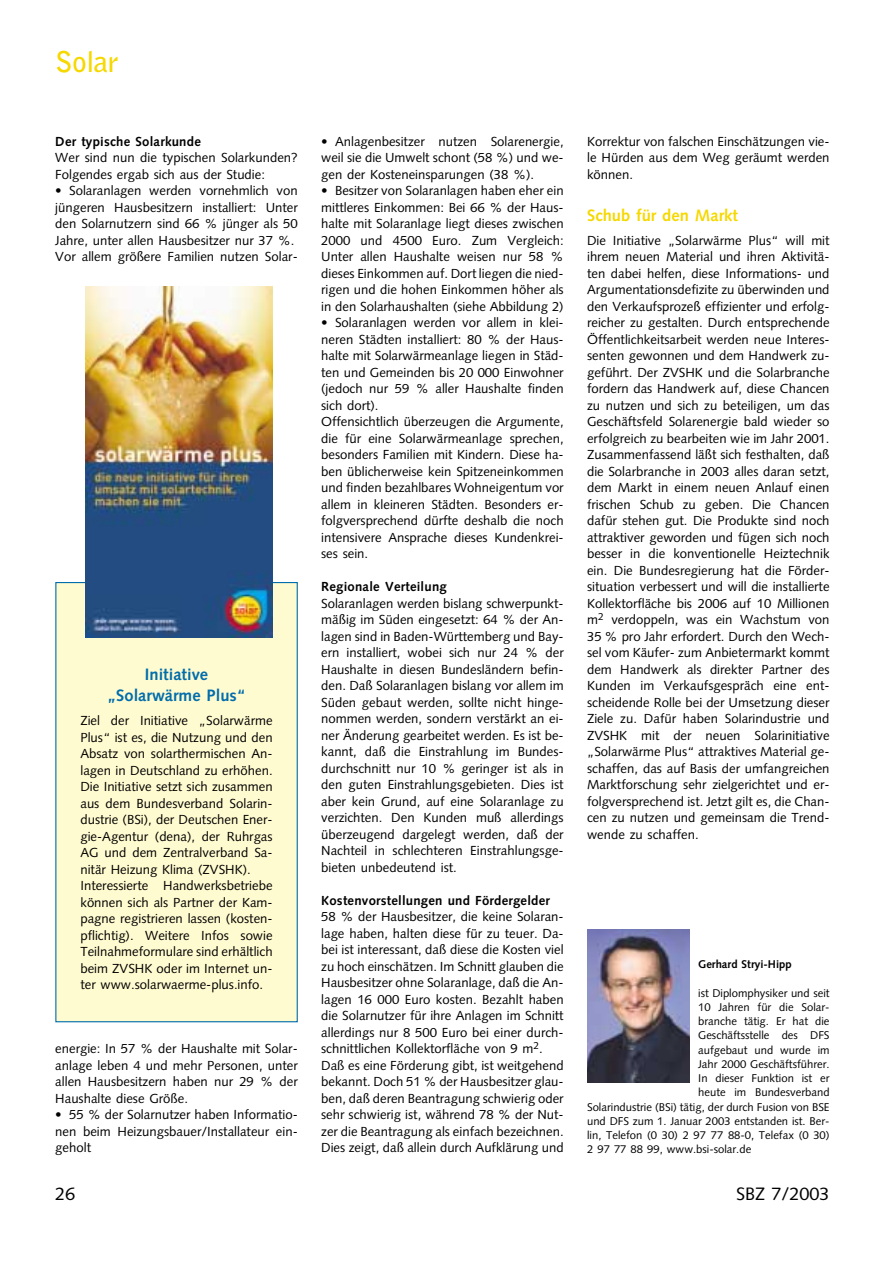
<style>
.page{position:relative;width:893px;height:1263px;background:#fff}
.page>*{position:absolute;margin:0;border:0;box-sizing:border-box;transform-origin:0 0}
.t1{font:700 28.5px "Bell Gothic";letter-spacing:-.01em;color:#f6d800}
.t2{font:18px "Syntax";color:#000}
.t3{font:700 16.5px/21px "Syntax";color:#006dac;text-align:center}
.t4{font:700 16.5px "Syntax";color:#f6d800}
.t5{font:13.2px/16.5px "Syntax";color:#000;text-align:justify}
.t6{font:700 13.2px "Syntax";letter-spacing:.015em;color:#000}
.t7{font:11.25px "Syntax";color:#000}
.t8{font:700 11.25px "Syntax";color:#000}
</style>
<div class="page">
<img style="left:587px;top:930px;width:102px;height:152px">
<div style="left:56px;top:583px;width:241px;height:439px;background:#fffbd0"></div>
<div style="left:55px;top:582px;width:243px;height:440px;border:1px solid #006dac"></div>
<img style="left:86px;top:286px;width:186px;height:352px">
<h1 class="t1" style="left:55px;top:51px;width:65px">Solar</h1>
<p class="t6" style="left:55px;top:136px;width:147px">Der typische Solarkunde</p>
<p class="t5" style="left:55px;top:151px;width:244px">Wer sind nun die typischen Solarkunden?<br>Folgendes ergab sich aus der Studie:</p>
<p class="t5" style="left:55px;top:184px;width:244px;text-align:left">• Solaranlagen werden vornehmlich von jüngeren Hausbesitzern installiert: Unter den Solarnutzern sind 66 % jünger als 50<br>Jahre, unter allen Hausbesitzer nur 37 %.<br>Vor allem größere Familien nutzen Solar-</p>
<p class="t3" style="left:107px;top:666px;width:140px">Initiative „Solarwärme Plus“</p>
<p class="t5" style="left:80px;top:714px;width:194px;text-align:left">Ziel der Initiative „Solarwärme Plus“ ist es, die Nutzung und den Absatz von solarthermischen An&shy;lagen in Deutschland zu erhöhen.<br>Die Initiative setzt sich zusammen aus dem Bundesverband Solarin&shy;dustrie (BSi), der Deutschen Ener&shy;gie-Agentur (dena), der Ruhrgas AG und dem Zentralverband Sa&shy;nitär Heizung Klima (ZVSHK).<br>Interessierte Handwerksbetriebe können sich als Partner der Kam&shy;pagne registrieren lassen (kosten&shy;pflichtig). Weitere Infos sowie Teilnahmeformulare sind erhältlich beim ZVSHK oder im Internet un&shy;ter www.solarwaerme-plus.info.</p>
<p class="t5" style="left:55px;top:1042px;width:244px">energie: In 57 % der Haushalte mit Solar&shy;anlage leben 4 und mehr Personen, unter allen Hausbesitzern haben nur 29 % der Haushalte diese Größe.</p>
<p class="t5" style="left:55px;top:1108px;width:244px">• 55 % der Solarnutzer haben Informatio&shy;nen beim Heizungsbauer/Installateur ein&shy;geholt</p>
<p class="t5" style="left:321px;top:134px;width:244px">• Anlagenbesitzer nutzen Solarenergie, weil sie die Umwelt schont (58 %) und we&shy;gen der Kosteneinsparungen (38 %).</p>
<p class="t5" style="left:321px;top:184px;width:244px">• Besitzer von Solaranlagen haben eher ein mittleres Einkommen: Bei 66 % der Haus&shy;halte mit Solaranlage liegt dieses zwischen 2000 und 4500 Euro. Zum Vergleich:<br>Unter allen Haushalte weisen nur 58 % dieses Einkommen auf. Dort liegen die nied&shy;rigen und die hohen Einkommen höher als in den Solarhaushalten (siehe Abbildung 2)</p>
<p class="t5" style="left:321px;top:316px;width:244px;text-align:left">• Solaranlagen werden vor allem in klei&shy;neren Städten installiert: 80 % der Haus&shy;halte mit Solarwärmeanlage liegen in Städ&shy;ten und Gemeinden bis 20 000 Einwohner (jedoch nur 59 % aller Haushalte finden sich dort).<br>Offensichtlich überzeugen die Argumente, die für eine Solarwärmeanlage sprechen, besonders Familien mit Kindern. Diese ha&shy;ben üblicherweise kein Spitzeneinkommen und finden bezahlbares Wohneigentum vor allem in kleineren Städten. Besonders er&shy;folgversprechend dürfte deshalb die noch intensivere Ansprache dieses Kundenkrei&shy;ses sein.</p>
<p class="t6" style="left:321px;top:581px;width:127px">Regionale Verteilung</p>
<p class="t5" style="left:321px;top:596px;width:244px">Solaranlagen werden bislang schwerpunkt&shy;mäßig im Süden eingesetzt: 64 % der An&shy;lagen sind in Baden-Württemberg und Bay&shy;ern installiert, wobei sich nur 24 % der Haushalte in diesen Bundesländern befin&shy;den. Daß Solaranlagen bislang vor allem im Süden gebaut werden, sollte nicht hinge&shy;nommen werden, sondern verstärkt an ei&shy;ner Änderung gearbeitet werden. Es ist be&shy;kannt, daß die Einstrahlung im Bundes&shy;durchschnitt nur 10 % geringer ist als in den guten Einstrahlungsgebieten. Dies ist aber kein Grund, auf eine Solaranlage zu verzichten. Den Kunden muß allerdings überzeugend dargelegt werden, daß der Nachteil in schlechteren Einstrahlungsge&shy;bieten unbedeutend ist.</p>
<p class="t6" style="left:321px;top:895px;width:230px">Kostenvorstellungen und Fördergelder</p>
<p class="t5" style="left:321px;top:910px;width:244px;text-align:left">58 % der Hausbesitzer, die keine Solaran&shy;lage haben, halten diese für zu teuer. Da&shy;bei ist interessant, daß diese die Kosten viel zu hoch einschätzen. Im Schnitt glauben die Hausbesitzer ohne Solaranlage, daß die An&shy;lagen 16 000 Euro kosten. Bezahlt haben die Solarnutzer für ihre Anlagen im Schnitt allerdings nur 8 500 Euro bei einer durch&shy;schnittlichen Kollektorfläche von 9 m<sup>2</sup>.<br>Daß es eine Förderung gibt, ist weitgehend bekannt. Doch 51 % der Hausbesitzer glau&shy;ben, daß deren Beantragung schwierig oder sehr schwierig ist, während 78 % der Nut&shy;zer die Beantragung als einfach bezeichnen.<br>Dies zeigt, daß allein durch Aufklärung und</p>
<p class="t5" style="left:587px;top:134px;width:244px">Korrektur von falschen Einschätzungen vie&shy;le Hürden aus dem Weg geräumt werden können.</p>
<p class="t4" style="left:587px;top:209px;width:152px">Schub für den Markt</p>
<p class="t5" style="left:587px;top:233px;width:244px">Die Initiative „Solarwärme Plus“ will mit ihrem neuen Material und ihren Aktivitä&shy;ten dabei helfen, diese Informations- und Argumentationsdefizite zu überwinden und den Verkaufsprozeß effizienter und erfolg&shy;reicher zu gestalten. Durch entsprechende Öffentlichkeitsarbeit werden neue Interes&shy;senten gewonnen und dem Handwerk zu&shy;geführt. Der ZVSHK und die Solarbranche fordern das Handwerk auf, diese Chancen zu nutzen und sich zu beteiligen, um das Geschäftsfeld Solarenergie bald wieder so erfolgreich zu bearbeiten wie im Jahr 2001.<br>Zusammenfassend läßt sich festhalten, daß die Solarbranche in 2003 alles daran setzt, dem Markt in einem neuen Anlauf einen frischen Schub zu geben. Die Chancen dafür stehen gut. Die Produkte sind noch attraktiver geworden und fügen sich noch besser in die konventionelle Heiztechnik ein. Die Bundesregierung hat die Förder&shy;situation verbessert und will die installierte Kollektorfläche bis 2006 auf 10 Millionen m<sup>2</sup> verdoppeln, was ein Wachstum von 35 % pro Jahr erfordert. Durch den Wech&shy;sel vom Käufer- zum Anbietermarkt kommt dem Handwerk als direkter Partner des Kunden im Verkaufsgespräch eine ent&shy;scheidende Rolle bei der Umsetzung dieser Ziele zu. Dafür haben Solarindustrie und ZVSHK mit der neuen Solarinitiative „Solarwärme Plus“ attraktives Material ge&shy;schaffen, das auf Basis der umfangreichen Marktforschung sehr zielgerichtet und er&shy;folgversprechend ist. Jetzt gilt es, die Chan&shy;cen zu nutzen und gemeinsam die Trend&shy;wende zu schaffen.</p>
<p class="t8" style="left:698px;top:960px;width:95px">Gerhard Stryi-Hipp</p>
<p class="t7" style="left:698px;top:988px;width:133px">ist Diplomphysiker und seit</p>
<p class="t7" style="left:698px;top:1002px;width:133px">10 Jahren für die Solar-</p>
<p class="t7" style="left:698px;top:1017px;width:133px">branche tätig. Er hat die</p>
<p class="t7" style="left:698px;top:1031px;width:133px">Geschäftsstelle des DFS</p>
<p class="t7" style="left:698px;top:1045px;width:133px">aufgebaut und wurde im</p>
<p class="t7" style="left:698px;top:1059px;width:133px">Jahr 2000 Geschäftsführer.</p>
<p class="t7" style="left:698px;top:1074px;width:133px">In dieser Funktion ist er</p>
<p class="t7" style="left:698px;top:1088px;width:133px">heute im Bundesverband</p>
<p class="t7" style="left:587px;top:1102px;width:244px">Solarindustrie (BSi) tätig, der durch Fusion von BSE</p>
<p class="t7" style="left:587px;top:1116px;width:244px">und DFS zum 1. Januar 2003 entstanden ist. Ber-</p>
<p class="t7" style="left:587px;top:1131px;width:244px">lin, Telefon (0 30) 2 97 77 88-0, Telefax (0 30)</p>
<p class="t7" style="left:587px;top:1145px;width:166px">2 97 77 88 99, www.bsi-solar.de</p>
<h2 class="t2" style="left:55px;top:1186px;width:22px">26</h2>
<h2 class="t2" style="left:736px;top:1186px;width:95px">SBZ 7/2003</h2>
</div>
